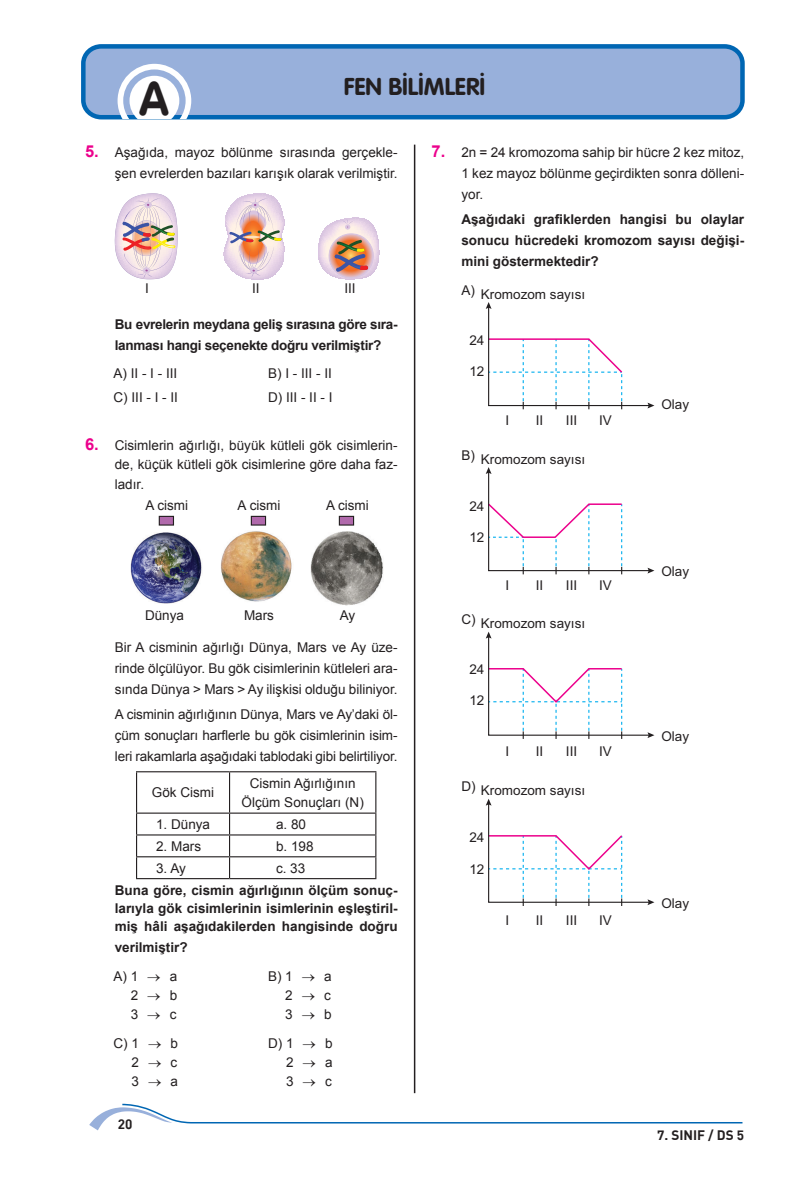
<style>
.page{position:relative;width:808px;height:1191px;background:#fff}
.page>*{position:absolute;margin:0;border:0;box-sizing:border-box;transform-origin:0 0}
.t1{font:700 48px "Vag";color:#231f20}
.t2{font:700 24px "VAG Rounded OTF";color:#231f20}
.t3{font:13.5px/21px "Arial";color:#231f20;text-align:justify}
.t4{font:700 13.5px/18px "Arial";color:#231f20;text-align:justify}
.t5{font:700 13.5px/21px "Arial";letter-spacing:-.02em;color:#231f20}
.t6{font:700 13.5px "Dinbek";color:#231f20}
.s1{font-weight:700;font-size:16.5px;color:#ec008c}
.s2{font-weight:400}
</style>
<div class="page">
<svg style="left:89px;top:1103px;width:653px;height:27px"></svg>
<div style="left:83px;top:46px;width:659px;height:71px;background:#98b0db;border-radius:17px"></div>
<div style="left:81px;top:44px;width:664px;height:75px;border:4px solid #0066b3;border-radius:17px"></div>
<hr style="left:414px;top:145px;width:1px;height:948px;background:#231f20">
<svg style="left:118px;top:64px;width:73px;height:55px"></svg>
<svg style="left:115px;top:193px;width:63px;height:86px;background:#e4cfd0"></svg>
<svg style="left:224px;top:193px;width:61px;height:86px"></svg>
<svg style="left:229px;top:198px;width:53px;height:79px;background:#e3c5c0"></svg>
<svg style="left:318px;top:218px;width:61px;height:61px;background:#dbbbb6"></svg>
<img style="left:130px;top:532px;width:72px;height:72px">
<img style="left:310px;top:532px;width:73px;height:74px">
<img style="left:221px;top:531px;width:71px;height:71px">
<div style="left:159px;top:516px;width:14px;height:9px;background:#b069ab"></div>
<div style="left:159px;top:516px;width:15px;height:9px;border:1px solid #231f20"></div>
<div style="left:251px;top:516px;width:14px;height:9px;background:#b069ab"></div>
<div style="left:251px;top:516px;width:15px;height:9px;border:1px solid #231f20"></div>
<div style="left:339px;top:516px;width:15px;height:9px;background:#b069ab"></div>
<div style="left:339px;top:516px;width:15px;height:9px;border:1px solid #231f20"></div>
<hr style="left:136px;top:771px;width:94px;height:1px;background:#231f20">
<hr style="left:136px;top:772px;width:1px;height:40px;background:#231f20">
<hr style="left:230px;top:771px;width:146px;height:1px;background:#231f20">
<hr style="left:229px;top:772px;width:1px;height:40px;background:#231f20">
<hr style="left:375px;top:772px;width:1px;height:40px;background:#231f20">
<hr style="left:136px;top:812px;width:94px;height:1px;background:#231f20">
<hr style="left:230px;top:812px;width:146px;height:1px;background:#231f20">
<hr style="left:136px;top:834px;width:94px;height:1px;background:#231f20">
<hr style="left:230px;top:834px;width:146px;height:1px;background:#231f20">
<hr style="left:136px;top:856px;width:94px;height:1px;background:#231f20">
<svg style="left:136px;top:813px;width:1px;height:65px"></svg>
<hr style="left:230px;top:856px;width:146px;height:1px;background:#231f20">
<svg style="left:229px;top:813px;width:1px;height:65px"></svg>
<svg style="left:375px;top:813px;width:1px;height:65px"></svg>
<hr style="left:136px;top:878px;width:94px;height:1px;background:#231f20">
<hr style="left:230px;top:878px;width:146px;height:1px;background:#231f20">
<svg style="left:486px;top:467px;width:168px;height:107px"></svg>
<svg style="left:486px;top:631px;width:168px;height:108px"></svg>
<svg style="left:486px;top:799px;width:168px;height:107px"></svg>
<svg style="left:486px;top:302px;width:168px;height:107px"></svg>
<h1 class="t1" style="left:140px;top:72px;width:31px">A</h1>
<h2 class="t2" style="left:344px;top:72px;width:143px">FEN BİLİMLERİ</h2>
<p class="t3" style="left:85px;top:141px;width:314px;text-align:right"><span class="s1">5.</span> Aşağıda, mayoz bölünme sırasında gerçekle&shy;şen evrelerden bazıları karışık olarak verilmiştir.</p>
<p class="t3" style="left:145px;top:278px;width:5px">I</p>
<p class="t3" style="left:252px;top:278px;width:9px">II</p>
<p class="t3" style="left:344px;top:278px;width:13px">III</p>
<p class="t5" style="left:115px;top:314px;width:284px">Bu evrelerin meydana geliş sırasına göre sıra&shy;lanması hangi seçenekte doğru verilmiştir?</p>
<p class="t3" style="left:114px;top:363px;width:65px">A) II - I - III</p>
<p class="t3" style="left:268px;top:363px;width:65px">B) I - III - II</p>
<p class="t3" style="left:114px;top:387px;width:66px">C) III - I - II</p>
<p class="t3" style="left:268px;top:387px;width:66px">D) III - II - I</p>
<p class="t3" style="left:115px;top:435px;width:284px;line-height:19.5px;text-indent:-30px"><span class="s1">6.</span> Cisimlerin ağırlığı, büyük kütleli gök cisimlerin&shy;de, küçük kütleli gök cisimlerine göre daha faz&shy;ladır.</p>
<p class="t3" style="left:145px;top:494px;width:44px">A cismi</p>
<p class="t3" style="left:145px;top:605px;width:41px">Dünya</p>
<p class="t3" style="left:238px;top:494px;width:44px">A cismi</p>
<p class="t3" style="left:244px;top:605px;width:31px">Mars</p>
<p class="t3" style="left:326px;top:494px;width:44px">A cismi</p>
<p class="t3" style="left:340px;top:605px;width:17px">Ay</p>
<p class="t3" style="left:115px;top:636px;width:284px">Bir A cisminin ağırlığı Dünya, Mars ve Ay üze&shy;rinde ölçülüyor. Bu gök cisimlerinin kütleleri ara&shy;sında Dünya &gt; Mars &gt; Ay ilişkisi olduğu biliniyor.</p>
<p class="t3" style="left:115px;top:704px;width:284px">A cisminin ağırlığının Dünya, Mars ve Ay’daki öl&shy;çüm sonuçları harflerle bu gök cisimlerinin isim&shy;leri rakamlarla aşağıdaki tablodaki gibi belirtiliyor.</p>
<p class="t3" style="left:152px;top:782px;width:64px">Gök Cismi</p>
<p class="t3" style="left:242px;top:773px;width:124px;line-height:19.5px;text-align:center">Cismin Ağırlığının<br>Ölçüm Sonuçları (N)</p>
<p class="t3" style="left:156px;top:814px;width:56px">1. Dünya</p>
<p class="t3" style="left:276px;top:814px;width:32px">a. 80</p>
<p class="t3" style="left:156px;top:835px;width:47px">2. Mars</p>
<p class="t3" style="left:276px;top:835px;width:39px">b. 198</p>
<p class="t3" style="left:156px;top:857px;width:31px">3. Ay</p>
<p class="t3" style="left:276px;top:857px;width:31px">c. 33</p>
<p class="t4" style="left:115px;top:882px;width:284px">Buna göre, cismin ağırlığının ölçüm sonuç&shy;larıyla gök cisimlerinin isimlerinin eşleştiril&shy;miş hâli aşağıdakilerden hangisinde doğru</p>
<p class="t4" style="left:114px;top:934px;width:76px;line-height:28.3px">verilmiştir?<br><span class="s2">A) 1</span>→<span class="s2">a</span></p>
<p class="t3" style="left:131px;top:985px;width:48px;line-height:19px">2→b<br>3→c</p>
<p class="t3" style="left:285px;top:966px;width:48px;line-height:19px;text-indent:-17px">B) 1→a 2→c 3→b</p>
<p class="t3" style="left:132px;top:1033px;width:48px;line-height:19px;text-indent:-18px">C) 1→b 2→c 3→a</p>
<p class="t3" style="left:286px;top:1033px;width:48px;line-height:19px;text-indent:-18px">D) 1→b 2→a 3→c</p>
<p class="t6" style="left:118px;top:1115px;width:16px">20</p>
<p class="t3" style="left:461px;top:141px;width:284px;text-indent:-30px"><span class="s1">7.</span> 2n = 24 kromozoma sahip bir hücre 2 kez mitoz, 1 kez mayoz bölünme geçirdikten sonra dölleni&shy;yor.</p>
<p class="t4" style="left:461px;top:209px;width:284px;line-height:21px">Aşağıdaki grafiklerden hangisi bu olaylar sonucu hücredeki kromozom sayısı değişi&shy;mini göstermektedir?</p>
<p class="t3" style="left:461px;top:283px;width:125px">A) Kromozom sayısı</p>
<p class="t3" style="left:469px;top:329px;width:17px">24</p>
<p class="t3" style="left:469px;top:361px;width:17px">12</p>
<p class="t3" style="left:505px;top:410px;width:5px">I</p>
<p class="t3" style="left:536px;top:410px;width:9px">II</p>
<p class="t3" style="left:566px;top:410px;width:13px">III</p>
<p class="t3" style="left:599px;top:410px;width:14px">IV</p>
<p class="t3" style="left:461px;top:448px;width:125px">B) Kromozom sayısı</p>
<p class="t3" style="left:469px;top:495px;width:17px">24</p>
<p class="t3" style="left:469px;top:527px;width:17px">12</p>
<p class="t3" style="left:505px;top:575px;width:5px">I</p>
<p class="t3" style="left:536px;top:575px;width:9px">II</p>
<p class="t3" style="left:566px;top:575px;width:13px">III</p>
<p class="t3" style="left:599px;top:575px;width:14px">IV</p>
<p class="t3" style="left:461px;top:613px;width:125px">C) Kromozom sayısı</p>
<p class="t3" style="left:469px;top:659px;width:17px">24</p>
<p class="t3" style="left:469px;top:690px;width:17px">12</p>
<p class="t3" style="left:505px;top:741px;width:5px">I</p>
<p class="t3" style="left:536px;top:741px;width:9px">II</p>
<p class="t3" style="left:566px;top:741px;width:13px">III</p>
<p class="t3" style="left:599px;top:741px;width:14px">IV</p>
<p class="t3" style="left:461px;top:780px;width:125px">D) Kromozom sayısı</p>
<p class="t3" style="left:469px;top:827px;width:17px">24</p>
<p class="t3" style="left:469px;top:858px;width:17px">12</p>
<p class="t3" style="left:505px;top:910px;width:5px">I</p>
<p class="t3" style="left:536px;top:910px;width:9px">II</p>
<p class="t3" style="left:566px;top:910px;width:13px">III</p>
<p class="t3" style="left:599px;top:910px;width:14px">IV</p>
<p class="t3" style="left:661px;top:394px;width:29px">Olay</p>
<p class="t3" style="left:661px;top:561px;width:29px">Olay</p>
<p class="t3" style="left:661px;top:725px;width:29px">Olay</p>
<p class="t3" style="left:661px;top:892px;width:29px">Olay</p>
<p class="t6" style="left:657px;top:1126px;width:89px">7. SINIF / DS 5</p>
</div>
